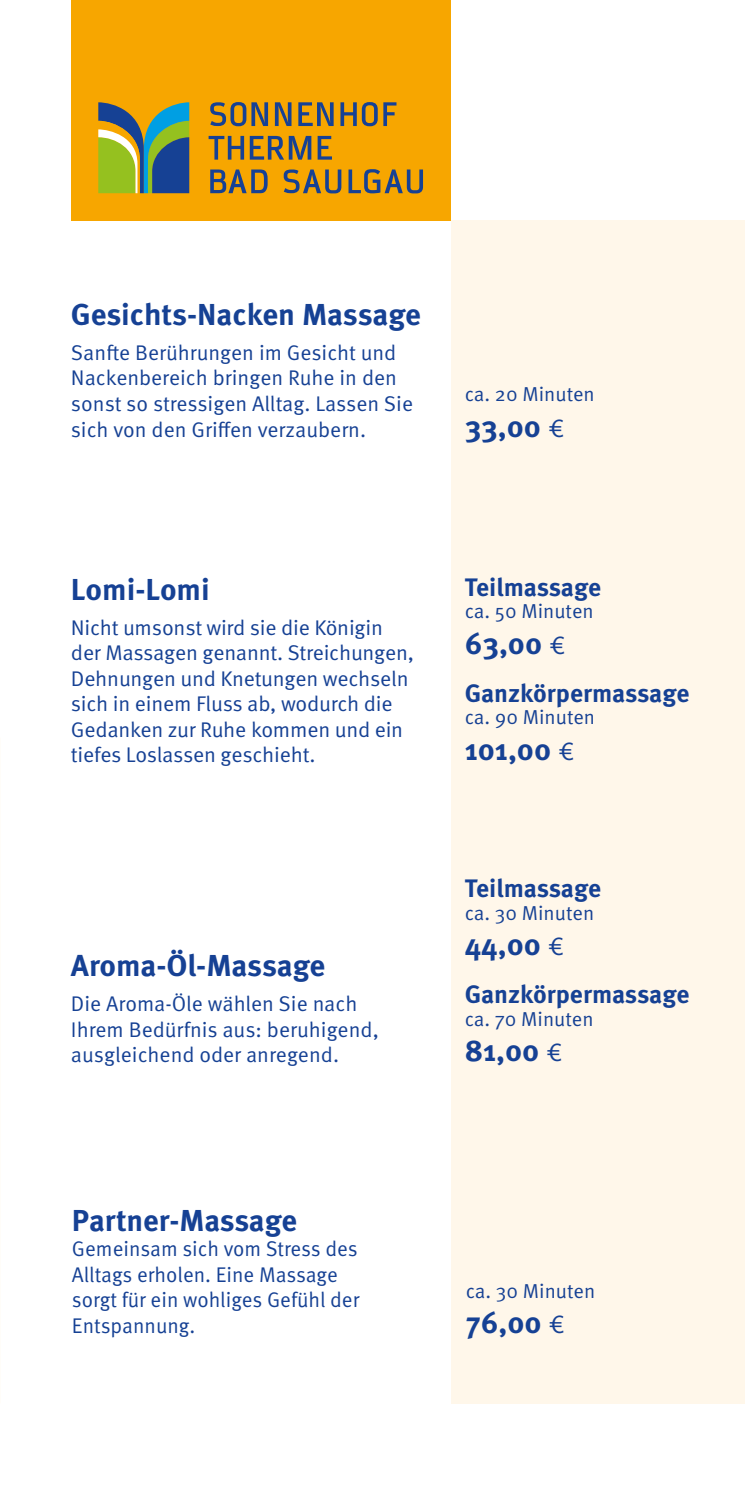
<style>
.page{position:relative;width:745px;height:1489px;background:#fff}
.page>*{position:absolute;margin:0;border:0;box-sizing:border-box;transform-origin:0 0}
.t1{font:700 30.25px "Meta Pro";color:#164194}
.t2{font:700 25.25px "Meta Pro";letter-spacing:-.005em;color:#164194}
.t3{font:21.25px/25.5px "Meta Pro Norm";letter-spacing:-.005em;color:#164194}
.t4{font:20.25px "Meta Pro Norm";color:#164194}
.s1{font-family:"Meta Pro Norm";font-weight:400;font-size:25.25px}
</style>
<div class="page">
<div style="left:451px;top:220px;width:293px;height:1183px;background:#fff7ea"></div>
<div style="left:71px;top:0;width:379px;height:220px;background:#f7a600"></div>
<svg style="left:210px;top:102px;width:58px;height:24px"></svg>
<svg style="left:275px;top:102px;width:16px;height:24px"></svg>
<svg style="left:298px;top:102px;width:35px;height:24px"></svg>
<svg style="left:340px;top:102px;width:37px;height:24px"></svg>
<svg style="left:383px;top:102px;width:13px;height:24px"></svg>
<svg style="left:208px;top:136px;width:103px;height:24px"></svg>
<svg style="left:317px;top:136px;width:15px;height:24px"></svg>
<svg style="left:210px;top:169px;width:57px;height:24px"></svg>
<svg style="left:283px;top:169px;width:58px;height:24px"></svg>
<svg style="left:348px;top:169px;width:75px;height:24px"></svg>
<svg style="left:98px;top:102px;width:91px;height:91px;background:#6c8f65"></svg>
<h1 class="t1" style="left:71px;top:290px;width:351px">Gesichts-Nacken Massage</h1>
<p class="t3" style="left:71px;top:338px;width:343px">Sanfte Berührungen im Gesicht und Nackenbereich bringen Ruhe in den sonst so stressigen Alltag. Lassen Sie sich von den Griffen verzaubern.</p>
<p class="t4" style="left:464px;top:379px;width:131px">ca. 20 Minuten</p>
<h1 class="t1" style="left:464px;top:402px;width:101px">33,00 <span class="s1">€</span></h1>
<h1 class="t1" style="left:71px;top:565px;width:140px">Lomi-Lomi</h1>
<p class="t3" style="left:71px;top:613px;width:344px">Nicht umsonst wird sie die Königin der Massagen genannt. Streichungen, Dehnungen und Knetungen wechseln sich in einem Fluss ab, wodurch die Gedanken zur Ruhe kommen und ein tiefes Loslassen geschieht.</p>
<h1 class="t1" style="left:71px;top:941px;width:256px">Aroma-Öl-Massage</h1>
<p class="t3" style="left:71px;top:989px;width:309px">Die Aroma-Öle wählen Sie nach<br>Ihrem Bedürfnis aus: beruhigend, ausgleichend oder anregend.</p>
<p class="t2" style="left:464px;top:567px;width:138px">Teilmassage</p>
<p class="t4" style="left:464px;top:596px;width:130px">ca. 50 Minuten</p>
<h1 class="t1" style="left:464px;top:619px;width:102px">63,00 <span class="s1">€</span></h1>
<p class="t2" style="left:464px;top:673px;width:226px">Ganzkörpermassage</p>
<p class="t4" style="left:464px;top:702px;width:132px">ca. 90 Minuten</p>
<h1 class="t1" style="left:464px;top:725px;width:111px">101,00 <span class="s1">€</span></h1>
<p class="t2" style="left:464px;top:868px;width:138px">Teilmassage</p>
<p class="t4" style="left:464px;top:897px;width:131px">ca. 30 Minuten</p>
<h1 class="t1" style="left:464px;top:920px;width:101px">44,00 <span class="s1">€</span></h1>
<p class="t2" style="left:464px;top:974px;width:226px">Ganzkörpermassage</p>
<p class="t4" style="left:464px;top:1003px;width:130px">ca. 70 Minuten</p>
<h1 class="t1" style="left:464px;top:1026px;width:99px">81,00 <span class="s1">€</span></h1>
<h1 class="t1" style="left:72px;top:1196px;width:226px">Partner-Massage</h1>
<p class="t3" style="left:72px;top:1234px;width:289px">Gemeinsam sich vom Stress des<br>Alltags erholen. Eine Massage sorgt für ein wohliges Gefühl der<br>Entspannung.</p>
<p class="t4" style="left:465px;top:1275px;width:131px">ca. 30 Minuten</p>
<h1 class="t1" style="left:465px;top:1298px;width:101px">76,00 <span class="s1">€</span></h1>
</div>
